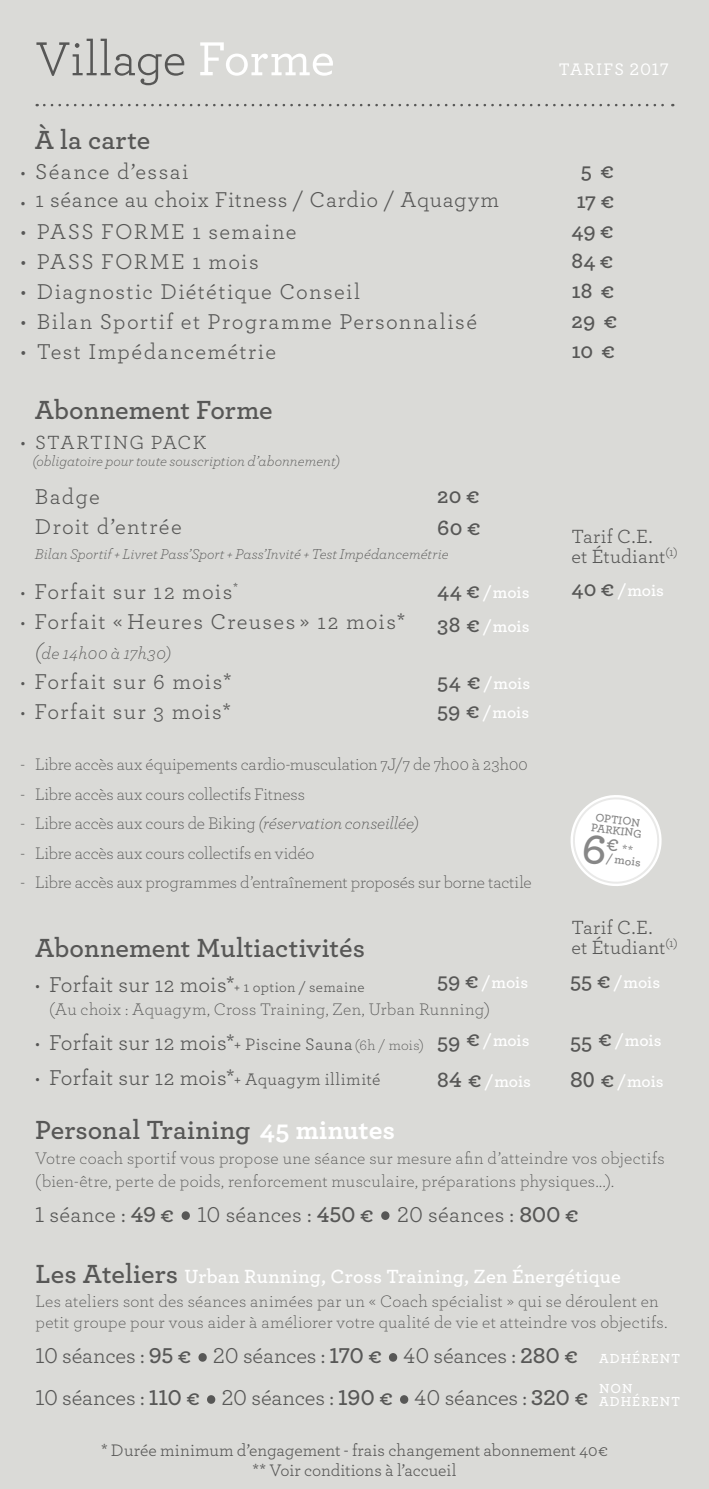
<style>
.page{position:relative;width:709px;height:1489px;background:#fff}
.page>*{position:absolute;margin:0;border:0;box-sizing:border-box;transform-origin:0 0}
.t1{font:50px "Archer";letter-spacing:-.005em;color:#575756}
.t2{font:600 27.5px "Archer";color:#575756}
.t3{font:22.5px "Archer";letter-spacing:.045em;color:#575756}
.t4{font:22.5px "Archer";letter-spacing:.005em;color:#575756}
.t5{font:22.5px "Archer";letter-spacing:-.01em;color:#575756}
.t6{font:22.5px "Archer";letter-spacing:.065em;color:#575756}
.t7{font:22.5px "Archer";letter-spacing:.01em;color:#575756}
.t8{font:600 22.5px "Archer";color:#575756}
.t9{font:600 20px "Archer";letter-spacing:.015em;color:#fff}
.t10{font:20px "Archer";letter-spacing:.015em;color:#575756}
.t11{font:20px "Archer";letter-spacing:.06em;color:#575756}
.t12{font:300 17.5px/22.5px "Archer";letter-spacing:.01em;color:#575756}
.t13{font:300 17.5px "Archer";letter-spacing:-.01em;color:#575756}
.t14{font:600 17.5px "Archer";letter-spacing:-.005em;color:#fff}
.t15{font:17.5px "Archer";letter-spacing:-.005em;color:#575756}
.t16{font:italic 300 17.5px "Archer";letter-spacing:.02em;color:#575756}
.t17{font:500 17.5px "Archer";letter-spacing:.05em;color:#fff}
.t18{font:italic 300 15px "Archer";color:#575756}
.t19{font:600 13.75px "Archer";letter-spacing:.075em;color:#fff}
.t20{font:600 12.5px "Archer";color:#878787}
.t21{font:600 11.75px "Archer";color:#878787}
.s1{font-weight:500;color:#fff}
.s2{font-size:20px}
.s3{font-weight:300;font-size:20px}
.s4{font-size:22.5px}
.s5{font-style:italic}
.s6{font-size:22.5px;color:#575756}
.s7{font-size:15px}
.s8{font-size:17.5px}
.s9{font-weight:300;font-size:15px}
.s10{font-weight:700;color:#fff}
.s11{font-weight:600}
.s12{font-size:50px}
.s13{font-size:27.5px;color:#575756}
</style>
<div class="page">
<div style="left:0;top:0;width:709px;height:1488px;background:#dadad7"></div>
<svg style="left:44px;top:104px;width:629px;height:2px"></svg>
<svg style="left:570px;top:795px;width:92px;height:91px"></svg>
<p class="t1" style="left:35px;top:24px;width:301px">Village <span class="s1">Forme</span></p>
<p class="t2" style="left:35px;top:120px;width:117px">À la carte</p>
<p class="t6" style="left:21px;top:156px;width:170px"><span class="s2">•</span> Séance d’essai</p>
<p class="t3" style="left:21px;top:184px;width:480px"><sub>•</sub> 1 séance au choix Fitness / Cardio / Aquagym</p>
<p class="t3" style="left:21px;top:216px;width:278px">• PASS FORME 1 semaine</p>
<p class="t3" style="left:21px;top:246px;width:239px">• PASS FORME 1 mois</p>
<p class="t3" style="left:21px;top:276px;width:341px">• Diagnostic Diététique Conseil</p>
<p class="t6" style="left:21px;top:306px;width:458px">• Bilan Sportif et Programme Personnalisé</p>
<p class="t3" style="left:21px;top:336px;width:257px">• Test Impédancemétrie</p>
<p class="t2" style="left:35px;top:389px;width:239px">Abonnement Forme</p>
<p class="t11" style="left:21px;top:428px;width:187px">• STARTING PACK</p>
<p class="t18" style="left:33px;top:451px;width:309px">(obligatoire pour toute souscription d’abonnement)</p>
<p class="t3" style="left:35px;top:481px;width:67px">Badge</p>
<p class="t3" style="left:35px;top:511px;width:149px">Droit d’entrée</p>
<p class="t18" style="left:35px;top:544px;width:415px">Bilan Sportif + Livret Pass’Sport + Pass’Invité + Test Impédancemétrie</p>
<p class="t3" style="left:21px;top:576px;width:219px"><span class="s3">•</span> Forfait sur 12 mois<sup>*</sup></p>
<p class="t3" style="left:21px;top:606px;width:386px"><span class="s3">•</span> Forfait « Heures Creuses » 12 mois*</p>
<p class="t16" style="left:35px;top:641px;width:138px"><span class="s4">(</span>de 14h00 à 17h30)</p>
<p class="t3" style="left:21px;top:666px;width:213px"><span class="s3">•</span> Forfait sur 6 mois*</p>
<p class="t3" style="left:21px;top:696px;width:212px"><span class="s3">•</span> Forfait sur 3 mois*</p>
<p class="t13" style="left:21px;top:752px;width:509px">- Libre accès aux équipements cardio-musculation 7J/7 de 7h00 à 23h00</p>
<p class="t13" style="left:21px;top:782px;width:286px">- Libre accès aux cours collectifs Fitness</p>
<p class="t13" style="left:21px;top:811px;width:400px">- Libre accès aux cours de Biking <span class="s5">(réservation conseillée)</span></p>
<p class="t13" style="left:21px;top:841px;width:295px">- Libre accès aux cours collectifs en vidéo</p>
<p class="t13" style="left:21px;top:871px;width:513px">- Libre accès aux programmes d’entraînement proposés sur borne tactile</p>
<p class="t8" style="left:437px;top:478px;width:44px">20 €</p>
<p class="t8" style="left:437px;top:510px;width:45px">60 €</p>
<p class="t14" style="left:437px;top:579px;width:94px"><span class="s6">44 €</span> / mois</p>
<p class="t14" style="left:437px;top:613px;width:94px"><span class="s6">38 €</span> / mois</p>
<p class="t14" style="left:437px;top:670px;width:94px"><span class="s6">54 €</span> / mois</p>
<p class="t14" style="left:437px;top:698px;width:93px"><span class="s6">59 €</span> / mois</p>
<p class="t2" style="left:35px;top:927px;width:331px">Abonnement Multiactivités</p>
<p class="t4" style="left:35px;top:969px;width:331px"><span class="s3">•</span> Forfait sur 12 mois*<span class="s7">+ 1 option / semaine</span></p>
<p class="t12" style="left:49px;top:997px;width:442px">(Au choix : Aquagym, Cross Training, Zen, Urban Running)</p>
<p class="t4" style="left:35px;top:1026px;width:390px"><span class="s3">•</span> Forfait sur 12 mois*<span class="s8">+ Piscine Sauna</span> <span class="s9">(6h / mois)</span></p>
<p class="t4" style="left:35px;top:1061px;width:347px"><span class="s3">•</span> Forfait sur 12 mois*<span class="s8">+ Aquagym illimité</span></p>
<p class="t14" style="left:437px;top:969px;width:92px"><span class="s6">59 €</span> / mois</p>
<p class="t14" style="left:437px;top:1027px;width:94px"><span class="s6">59 €</span> / mois</p>
<p class="t14" style="left:437px;top:1067px;width:95px"><span class="s6">84 €</span> / mois</p>
<p class="t17" style="left:558px;top:57px;width:112px">TARIFS 2017</p>
<p class="t8" style="left:581px;top:153px;width:35px">5 €</p>
<p class="t8" style="left:576px;top:183px;width:39px">17 €</p>
<p class="t8" style="left:571px;top:213px;width:44px">49 €</p>
<p class="t8" style="left:571px;top:243px;width:44px">84 €</p>
<p class="t8" style="left:571px;top:273px;width:45px">18 €</p>
<p class="t8" style="left:571px;top:303px;width:47px">29 €</p>
<p class="t8" style="left:571px;top:333px;width:45px">10 €</p>
<p class="t10" style="left:571px;top:522px;width:82px">Tarif C.E.</p>
<p class="t10" style="left:571px;top:542px;width:107px">et Étudiant<sup>(1)</sup></p>
<p class="t14" style="left:571px;top:577px;width:94px"><span class="s6">40 €</span> / mois</p>
<p class="t21" style="left:596px;top:808px;width:47px;rotate:7deg">OPTION</p>
<p class="t21" style="left:592px;top:818px;width:52px;rotate:7deg">PARKING</p>
<p class="t20" style="left:607px;top:848px;width:36px;rotate:7deg">/ mois</p>
<p class="t10" style="left:571px;top:913px;width:82px">Tarif C.E.</p>
<p class="t10" style="left:571px;top:933px;width:107px">et Étudiant<sup>(1)</sup></p>
<p class="t14" style="left:570px;top:969px;width:91px"><span class="s6">55 €</span> / mois</p>
<p class="t14" style="left:570px;top:1027px;width:93px"><span class="s6">55 €</span> / mois</p>
<p class="t14" style="left:570px;top:1067px;width:95px"><span class="s6">80 €</span> / mois</p>
<p class="t2" style="left:35px;top:1109px;width:361px">Personal Training <span class="s10">45 minutes</span></p>
<p class="t12" style="left:35px;top:1146px;width:631px">Votre coach sportif vous propose une séance sur mesure afin d’atteindre vos objectifs (bien-être, perte de poids, renforcement musculaire, préparations physiques...).</p>
<p class="t7" style="left:35px;top:1198px;width:545px">1 séance : <span class="s11">49 €</span> <span class="s12">•</span> 10 séances : <span class="s11">450 €</span> <span class="s12">•</span> 20 séances : <span class="s11">800 €</span></p>
<p class="t9" style="left:35px;top:1260px;width:587px"><span class="s13">Les Ateliers</span> Urban Running, Cross Training, Zen Énergétique</p>
<p class="t12" style="left:35px;top:1290px;width:633px;line-height:21px">Les ateliers sont des séances animées par un « Coach spécialist » qui se déroulent en petit groupe pour vous aider à améliorer votre qualité de vie et atteindre vos objectifs.</p>
<p class="t5" style="left:35px;top:1340px;width:544px">10 séances : <span class="s11">95 €</span> <span class="s12">•</span> 20 séances : <span class="s11">170 €</span> <span class="s12">•</span> 40 séances : <span class="s11">280 €</span></p>
<p class="t5" style="left:35px;top:1382px;width:554px">10 séances : <span class="s11">110 €</span> <span class="s12">•</span> 20 séances : <span class="s11">190 €</span> <span class="s12">•</span> 40 séances : <span class="s11">320 €</span></p>
<p class="t19" style="left:599px;top:1348px;width:82px">ADHÉRENT</p>
<p class="t19" style="left:599px;top:1378px;width:35px">NON</p>
<p class="t19" style="left:599px;top:1390px;width:82px">ADHÉRENT</p>
<p class="t15" style="left:101px;top:1438px;width:508px">* Durée minimum d’engagement - frais changement abonnement 40€</p>
<p class="t15" style="left:252px;top:1458px;width:205px">** Voir conditions à l’accueil</p>
</div>
